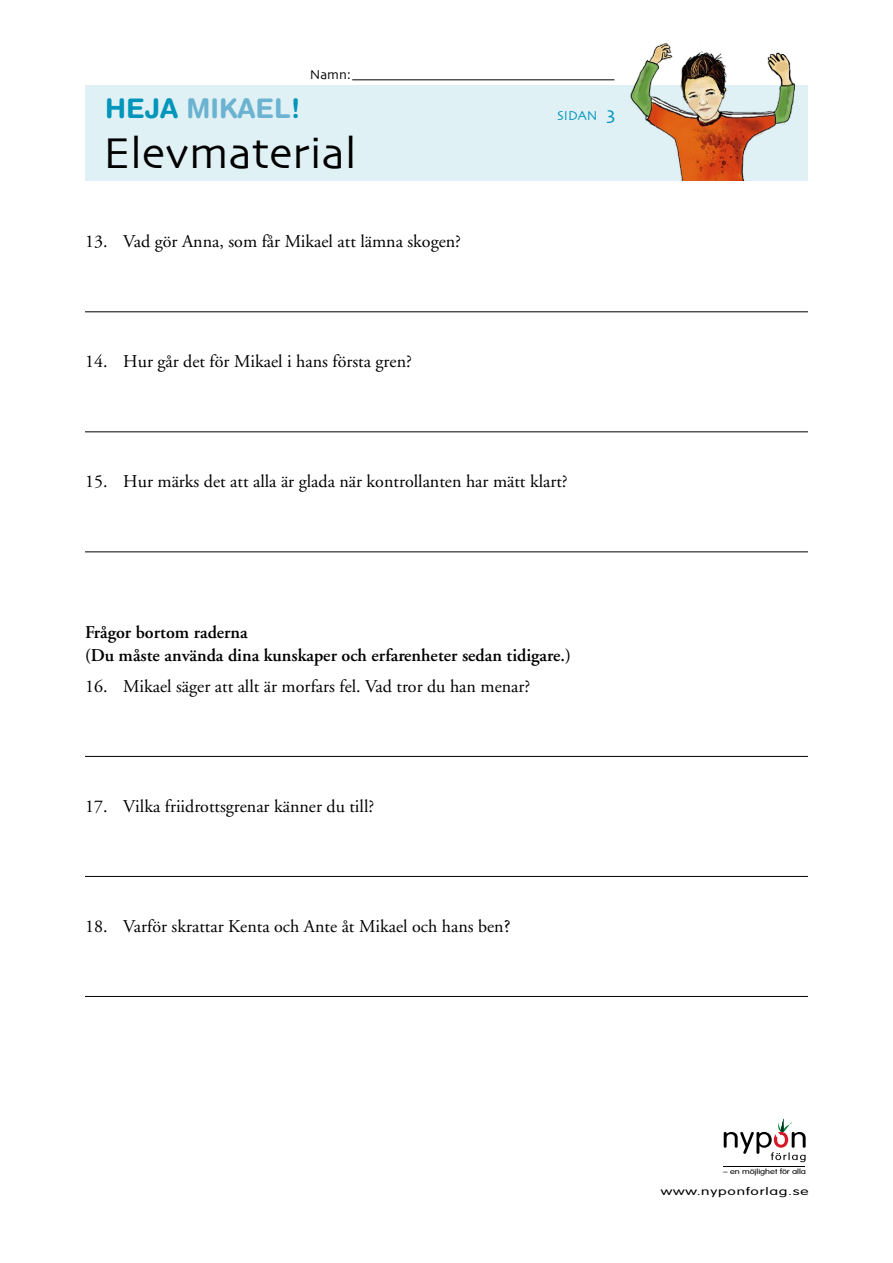
<style>
.page{position:relative;width:893px;height:1263px;background:#fff}
.page>*{position:absolute;margin:0;border:0;box-sizing:border-box;transform-origin:0 0}
.t1{font:45px "Skia";color:#000}
.t2{font:700 27px "Helvetica Rounded LT Std";color:#6bb3d0}
.t3{font:18px "Adobe Garamond";color:#000}
.t4{font:600 18px/22.5px "Adobe Garamond";color:#000}
.t5{font:13.5px "Skia";color:#0095bb}
.t6{font:13.5px "Skia";color:#000}
.t7{font:300 10.5px "VAG Rounded";letter-spacing:.05em;color:#000;scale:1.48 1}
.t8{font:300 7.2px "VAG Rounded";letter-spacing:-.005em;color:#000;scale:1.28 1}
.s1{color:#0095bb}
.s2{font-size:19.5px}
.s3{font-family:"Minion Pro"}
</style>
<div class="page">
<div style="left:85px;top:85px;width:723px;height:95px;background:#e0f1f5"></div>
<img style="left:630px;top:43px;width:165px;height:137px">
<svg style="left:724px;top:1118px;width:82px;height:44px"></svg>
<hr style="left:724px;top:1167px;width:81px;height:1px;background:#000">
<hr style="left:352px;top:79px;width:262px;height:1px;background:#000">
<hr style="left:85px;top:311px;width:723px;height:1px;background:#000">
<hr style="left:85px;top:431px;width:723px;height:1px;background:#000">
<hr style="left:85px;top:551px;width:723px;height:1px;background:#000">
<hr style="left:85px;top:756px;width:723px;height:1px;background:#000">
<hr style="left:85px;top:876px;width:723px;height:1px;background:#000">
<hr style="left:85px;top:996px;width:723px;height:1px;background:#000">
<h2 class="t2" style="left:105px;top:92px;width:196px"><span class="s1">HEJA</span> MIKAEL<span class="s1">!</span></h2>
<p class="t6" style="left:310px;top:67px;width:43px">Namn:</p>
<h1 class="t1" style="left:103px;top:126px;width:255px">Elevmaterial</h1>
<p class="t3" style="left:85px;top:232px;width:378px">13. Vad gör Anna, som får Mikael att lämna skogen?</p>
<p class="t3" style="left:85px;top:352px;width:328px">14. Hur går det för Mikael i hans första gren?</p>
<p class="t5" style="left:557px;top:107px;width:60px">SIDAN <span class="s2">3</span></p>
<p class="t3" style="left:85px;top:472px;width:484px">15. Hur märks det att alla är glada när kontrollanten har mätt klart?</p>
<p class="t4" style="left:85px;top:621px;width:487px">Frågor bortom raderna<br>(Du måste använda dina kunskaper och erfarenheter sedan tidigare.)</p>
<p class="t3" style="left:85px;top:676px;width:447px">16. Mikael säger att allt är morfars fel. Vad tror du han menar?</p>
<p class="t3" style="left:85px;top:796px;width:291px">17. Vilka friidrottsgrenar känner du till?</p>
<p class="t3" style="left:85px;top:916px;width:427px">18. Varför skrattar Kenta och Ante åt Mikael och hans ben<span class="s3">?</span></p>
<p class="t8" style="left:723px;top:1167px;width:66px">– en möjlighet för alla</p>
<p class="t7" style="left:661px;top:1185px;width:101px">www.nyponforlag.se</p>
</div>
